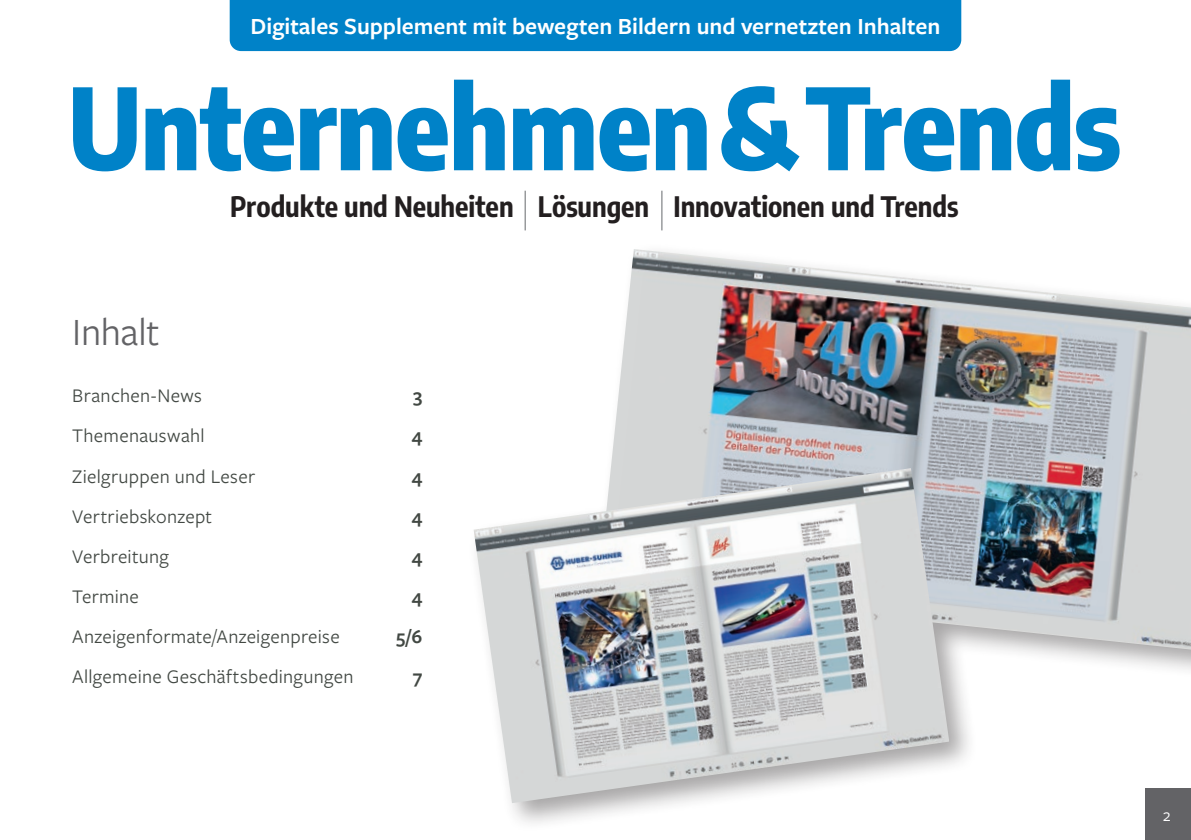
<style>
.page{position:relative;width:1191px;height:840px;background:#fff}
.page>*{position:absolute;margin:0;border:0;box-sizing:border-box;transform-origin:0 0}
.t1{font:800 112px "Encode Sans Condensed";letter-spacing:-.01em;color:#0082c8}
.t2{font:40px "Freight Sans Pro";letter-spacing:-.005em;color:#636366}
.t3{font:700 28px "Encode Sans Condensed";color:#231f20}
.t4{font:600 24px "Freight Sans Pro";color:#fff}
.t5{font:20px "Freight Sans Pro";letter-spacing:.015em;color:#424843}
.t6{font:600 20px "Freight Sans Pro";color:#424843}
.t7{font:18px "Freight Sans Pro";color:#fff}
</style>
<div class="page">
<div style="left:1145px;top:788px;width:46px;height:51px;background:#636366"></div>
<div style="left:467px;top:242px;width:724px;height:589px;background:#231f20;opacity:.4"></div>
<img style="left:598px;top:249px;width:593px;height:400px">
<img style="left:473px;top:468px;width:476px;height:334px">
<hr style="left:524px;top:190px;width:2px;height:40px;background:#808285">
<hr style="left:661px;top:190px;width:1px;height:40px;background:#808285">
<div style="left:230px;top:0;width:731px;height:51px;background:#0082c8"></div>
<p class="t4" style="left:251px;top:10px;width:691px">Digitales Supplement mit bewegten Bildern und vernetzten Inhalten</p>
<h1 class="t1" style="left:68px;top:42px;width:1054px">Unternehmen &amp; Trends</h1>
<h3 class="t3" style="left:230px;top:186px;width:729px">Produkte und Neuheiten Lösungen Innovationen und Trends</h3>
<h2 class="t2" style="left:72px;top:305px;width:89px">Inhalt</h2>
<p class="t5" style="left:72px;top:382px;width:131px">Branchen-News</p>
<p class="t6" style="left:413px;top:382px;width:11px">3</p>
<p class="t5" style="left:72px;top:422px;width:134px">Themenauswahl</p>
<p class="t6" style="left:411px;top:422px;width:12px">4</p>
<p class="t5" style="left:72px;top:462px;width:184px">Zielgruppen und Leser</p>
<p class="t6" style="left:411px;top:462px;width:12px">4</p>
<p class="t5" style="left:72px;top:502px;width:141px">Vertriebskonzept</p>
<p class="t6" style="left:411px;top:502px;width:12px">4</p>
<p class="t5" style="left:72px;top:542px;width:98px">Verbreitung</p>
<p class="t6" style="left:411px;top:542px;width:12px">4</p>
<p class="t5" style="left:72px;top:582px;width:68px">Termine</p>
<p class="t6" style="left:411px;top:582px;width:12px">4</p>
<p class="t5" style="left:72px;top:622px;width:269px">Anzeigenformate/Anzeigenpreise</p>
<p class="t6" style="left:396px;top:622px;width:28px">5/6</p>
<p class="t5" style="left:72px;top:662px;width:283px">Allgemeine Geschäftsbedingungen</p>
<p class="t6" style="left:413px;top:662px;width:11px">7</p>
<p class="t7" style="left:1162px;top:802px;width:9px">2</p>
</div>
